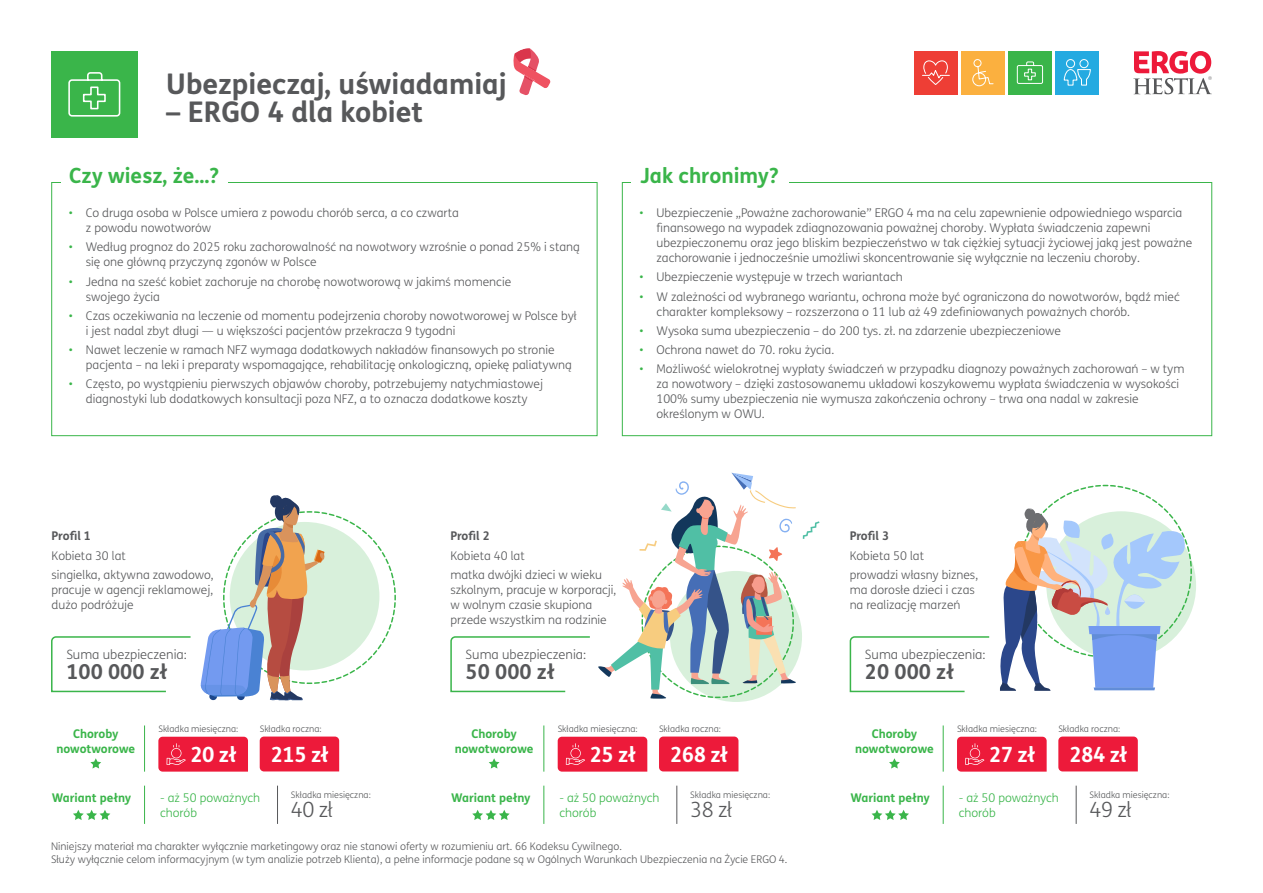
<style>
.page{position:relative;width:1263px;height:893px;background:#fff}
.page>*{position:absolute;margin:0;border:0;box-sizing:border-box;transform-origin:0 0}
.t1{font:700 28.5px "FS Me";color:#57585a}
.t2{font:700 21px "FS Me";letter-spacing:-.025em;color:#fff}
.t3{font:700 21px "FS Me";color:#3ab54a}
.t4{font:300 21px "FS Me";letter-spacing:-.025em;color:#57585a}
.t5{font:700 20.55px "FS Me";color:#57585a}
.t6{font:300 12.9px "FS Me";color:#57585a}
.t7{font:300 12px/15px "FS Me";color:#57585a}
.t8{font:700 12px/15px "FS Me";color:#3ab54a;text-align:center}
.t9{font:300 12px/15px "FS Me";color:#3ab54a}
.t10{font:700 12px "FS Me";letter-spacing:-.01em;color:#57585a}
.t11{font:300 10.5px/13.5px "FS Me";color:#57585a}
.t12{font:300 9px "FS Me";color:#57585a}
.s1{color:#3ab54a}
</style>
<div class="page">
<svg style="left:803px;top:521px;width:16px;height:18px"></svg>
<svg style="left:598px;top:473px;width:198px;height:226px"></svg>
<svg style="left:201px;top:495px;width:195px;height:206px"></svg>
<div style="left:1055px;top:51px;width:43px;height:43px;background:#24aae1"></div>
<svg style="left:1063px;top:59px;width:28px;height:27px"></svg>
<div style="left:914px;top:51px;width:43px;height:43px;background:#ee3e35"></div>
<svg style="left:922px;top:60px;width:28px;height:25px"></svg>
<div style="left:961px;top:51px;width:43px;height:43px;background:#fbb03f"></div>
<svg style="left:972px;top:59px;width:22px;height:28px"></svg>
<div style="left:1008px;top:51px;width:43px;height:43px;background:#3ab54a"></div>
<svg style="left:1016px;top:61px;width:27px;height:23px"></svg>
<svg style="left:1133px;top:51px;width:79px;height:43px"></svg>
<div style="left:51px;top:51px;width:87px;height:87px;background:#3ab54a"></div>
<svg style="left:68px;top:72px;width:53px;height:45px"></svg>
<div style="left:622px;top:182px;width:590px;height:254px;border:1px solid #3ab54a"></div>
<div style="left:52px;top:182px;width:545px;height:254px;border:1px solid #3ab54a"></div>
<svg style="left:513px;top:48px;width:38px;height:48px"></svg>
<svg style="left:51px;top:636px;width:140px;height:57px"></svg>
<div style="left:260px;top:736px;width:79px;height:35px;background:#ed1a3a"></div>
<svg style="left:158px;top:737px;width:90px;height:35px;background:#ed2241"></svg>
<svg style="left:73px;top:810px;width:37px;height:10px"></svg>
<svg style="left:90px;top:758px;width:11px;height:10px"></svg>
<svg style="left:489px;top:758px;width:10px;height:10px"></svg>
<svg style="left:889px;top:758px;width:11px;height:10px"></svg>
<hr style="left:144px;top:725px;width:1px;height:47px;background:#3ab54a">
<hr style="left:144px;top:786px;width:1px;height:38px;background:#3ab54a">
<hr style="left:277px;top:786px;width:1px;height:38px;background:#57585a">
<svg style="left:450px;top:636px;width:140px;height:57px"></svg>
<div style="left:659px;top:736px;width:79px;height:35px;background:#ed1a3a"></div>
<svg style="left:558px;top:737px;width:89px;height:35px;background:#ed2140"></svg>
<svg style="left:472px;top:810px;width:38px;height:10px"></svg>
<hr style="left:544px;top:725px;width:1px;height:47px;background:#3ab54a">
<hr style="left:544px;top:786px;width:1px;height:38px;background:#3ab54a">
<hr style="left:676px;top:786px;width:1px;height:38px;background:#57585a">
<svg style="left:849px;top:484px;width:344px;height:209px"></svg>
<div style="left:1058px;top:736px;width:80px;height:35px;background:#ed1a3a"></div>
<svg style="left:957px;top:737px;width:90px;height:35px;background:#ed2241"></svg>
<svg style="left:871px;top:810px;width:38px;height:10px"></svg>
<hr style="left:943px;top:725px;width:1px;height:47px;background:#3ab54a">
<hr style="left:943px;top:786px;width:1px;height:38px;background:#3ab54a">
<hr style="left:1076px;top:786px;width:1px;height:38px;background:#57585a">
<div style="left:61px;top:167px;width:166px;height:24px;background:#fff"></div>
<div style="left:631px;top:167px;width:158px;height:24px;background:#fff"></div>
<p class="t1" style="left:166px;top:62px;width:342px">Ubezpieczaj, uświadamiaj</p>
<p class="t1" style="left:166px;top:90px;width:258px">– ERGO 4 dla kobiet</p>
<p class="t3" style="left:69px;top:159px;width:151px">Czy wiesz, że…?</p>
<p class="t3" style="left:640px;top:159px;width:140px">Jak chronimy?</p>
<p class="t7" style="left:86px;top:205px;width:374px;text-indent:-17px"><span class="s1">•</span> Co druga osoba w Polsce umiera z powodu chorób serca, a co czwarta z powodu nowotworów</p>
<p class="t7" style="left:86px;top:239px;width:491px;text-indent:-17px"><span class="s1">•</span> Według prognoz do 2025 roku zachorowalność na nowotwory wzrośnie o ponad 25% i staną się one główną przyczyną zgonów w Polsce</p>
<p class="t7" style="left:86px;top:274px;width:427px;text-indent:-17px"><span class="s1">•</span> Jedna na sześć kobiet zachoruje na chorobę nowotworową w jakimś momencie swojego życia</p>
<p class="t7" style="left:86px;top:308px;width:492px;text-indent:-17px"><span class="s1">•</span> Czas oczekiwania na leczenie od momentu podejrzenia choroby nowotworowej w Polsce był i jest nadal zbyt długi — u większości pacjentów przekracza 9 tygodni</p>
<p class="t7" style="left:86px;top:342px;width:487px;text-indent:-17px"><span class="s1">•</span> Nawet leczenie w ramach NFZ wymaga dodatkowych nakładów finansowych po stronie pacjenta – na leki i preparaty wspomagające, rehabilitację onkologiczną, opiekę paliatywną</p>
<p class="t7" style="left:69px;top:376px;width:476px;text-align:center"><span class="s1">•</span> Często, po wystąpieniu pierwszych objawów choroby, potrzebujemy natychmiastowej diagnostyki lub dodatkowych konsultacji poza NFZ, a to oznacza dodatkowe koszty</p>
<p class="t7" style="left:656px;top:205px;width:537px;text-indent:-17px"><span class="s1">•</span> Ubezpieczenie „Poważne zachorowanie” ERGO 4 ma na celu zapewnienie odpowiedniego wsparcia finansowego na wypadek zdiagnozowania poważnej choroby. Wypłata świadczenia zapewni ubezpieczonemu oraz jego bliskim bezpieczeństwo w tak ciężkiej sytuacji życiowej jaką jest poważne zachorowanie i jednocześnie umożliwi skoncentrowanie się wyłącznie na leczeniu choroby.</p>
<p class="t7" style="left:639px;top:269px;width:265px"><span class="s1">•</span> Ubezpieczenie występuje w trzech wariantach</p>
<p class="t7" style="left:656px;top:289px;width:525px;text-indent:-17px"><span class="s1">•</span> W zależności od wybranego wariantu, ochrona może być ograniczona do nowotworów, bądź mieć charakter kompleksowy – rozszerzona o 11 lub aż 49 zdefiniowanych poważnych chorób.</p>
<p class="t7" style="left:639px;top:323px;width:423px"><span class="s1">•</span> Wysoka suma ubezpieczenia – do 200 tys. zł. na zdarzenie ubezpieczeniowe</p>
<p class="t7" style="left:639px;top:342px;width:196px"><span class="s1">•</span> Ochrona nawet do 70. roku życia.</p>
<p class="t7" style="left:656px;top:361px;width:529px;text-indent:-17px"><span class="s1">•</span> Możliwość wielokrotnej wypłaty świadczeń w przypadku diagnozy poważnych zachorowań – w tym za nowotwory – dzięki zastosowanemu układowi koszykowemu wypłata świadczenia w wysokości 100% sumy ubezpieczenia nie wymusza zakończenia ochrony – trwa ona nadal w zakresie określonym w OWU.</p>
<p class="t10" style="left:52px;top:527px;width:41px">Profil 1</p>
<p class="t7" style="left:52px;top:548px;width:76px">Kobieta 30 lat</p>
<p class="t7" style="left:52px;top:567px;width:164px;text-align:justify">singielka, aktywna zawodowo, pracuje w agencji reklamowej, dużo podróżuje</p>
<p class="t6" style="left:66px;top:646px;width:122px">Suma ubezpieczenia:</p>
<p class="t5" style="left:66px;top:656px;width:103px">100 000 zł</p>
<p class="t10" style="left:450px;top:527px;width:41px">Profil 2</p>
<p class="t7" style="left:450px;top:548px;width:76px">Kobieta 40 lat</p>
<p class="t7" style="left:450px;top:567px;width:168px">matka dwójki dzieci w wieku szkolnym, pracuje w korporacji, w wolnym czasie skupiona przede wszystkim na rodzinie</p>
<p class="t6" style="left:466px;top:646px;width:122px">Suma ubezpieczenia:</p>
<p class="t5" style="left:466px;top:656px;width:91px">50 000 zł</p>
<p class="t10" style="left:850px;top:527px;width:41px">Profil 3</p>
<p class="t7" style="left:850px;top:548px;width:76px">Kobieta 50 lat</p>
<p class="t7" style="left:850px;top:567px;width:130px">prowadzi własny biznes, ma dorosłe dzieci i czas na realizację marzeń</p>
<p class="t6" style="left:865px;top:646px;width:122px">Suma ubezpieczenia:</p>
<p class="t5" style="left:865px;top:656px;width:91px">20 000 zł</p>
<p class="t12" style="left:158px;top:723px;width:81px">Składka miesięczna:</p>
<p class="t12" style="left:558px;top:723px;width:81px">Składka miesięczna:</p>
<p class="t12" style="left:260px;top:723px;width:63px">Składka roczna:</p>
<p class="t12" style="left:659px;top:723px;width:63px">Składka roczna:</p>
<p class="t8" style="left:56px;top:725px;width:80px">Choroby nowotworowe</p>
<p class="t8" style="left:455px;top:725px;width:80px">Choroby nowotworowe</p>
<p class="t8" style="left:855px;top:725px;width:80px">Choroby nowotworowe</p>
<p class="t2" style="left:271px;top:738px;width:60px">215 zł</p>
<p class="t2" style="left:670px;top:738px;width:60px">268 zł</p>
<p class="t2" style="left:190px;top:738px;width:48px">20 zł</p>
<p class="t2" style="left:590px;top:738px;width:48px">25 zł</p>
<p class="t12" style="left:957px;top:723px;width:81px">Składka miesięczna:</p>
<p class="t2" style="left:989px;top:738px;width:48px">27 zł</p>
<p class="t12" style="left:1058px;top:723px;width:63px">Składka roczna:</p>
<p class="t2" style="left:1069px;top:738px;width:60px">284 zł</p>
<p class="t8" style="left:52px;top:789px;width:81px">Wariant pełny</p>
<p class="t9" style="left:160px;top:790px;width:102px">- aż 50 poważnych chorób</p>
<p class="t12" style="left:291px;top:788px;width:81px">Składka miesięczna:</p>
<p class="t4" style="left:291px;top:795px;width:43px">40 zł</p>
<p class="t8" style="left:451px;top:789px;width:81px">Wariant pełny</p>
<p class="t9" style="left:559px;top:790px;width:102px">- aż 50 poważnych chorób</p>
<p class="t12" style="left:690px;top:788px;width:81px">Składka miesięczna:</p>
<p class="t4" style="left:690px;top:795px;width:43px">38 zł</p>
<p class="t8" style="left:850px;top:789px;width:81px">Wariant pełny</p>
<p class="t9" style="left:959px;top:790px;width:102px">- aż 50 poważnych chorób</p>
<p class="t12" style="left:1089px;top:788px;width:81px">Składka miesięczna:</p>
<p class="t4" style="left:1089px;top:795px;width:43px">49 zł</p>
<p class="t11" style="left:51px;top:839px;width:738px">Niniejszy materiał ma charakter wyłącznie marketingowy oraz nie stanowi oferty w rozumieniu art. 66 Kodeksu Cywilnego.<br>Służy wyłącznie celom informacyjnym (w tym analizie potrzeb Klienta), a pełne informacje podane są w Ogólnych Warunkach Ubezpieczenia na Życie ERGO 4.</p>
</div>
